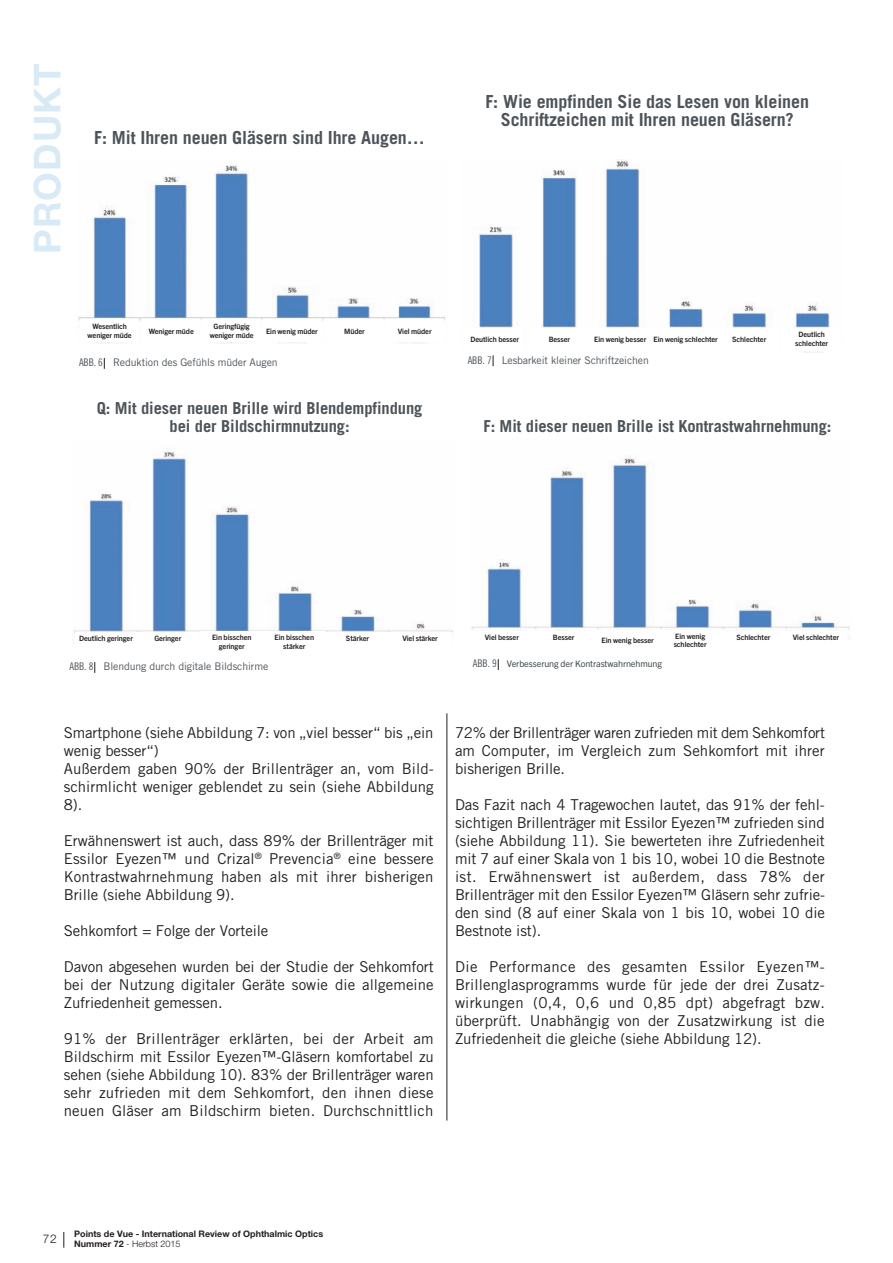
<style>
.page{position:relative;width:893px;height:1263px;background:#fff}
.page>*{position:absolute;margin:0;border:0;box-sizing:border-box;transform-origin:0 0}
.t1{font:700 36.9px "Helvetica Neue LT Std";letter-spacing:.03em;color:#d7eaf5}
.t2{font:700 18px/18px "Trade Gothic LT Std";letter-spacing:-.005em;color:#4d545a;text-align:center}
.t3{font:700 16.5px/18px "Trade Gothic LT Std";letter-spacing:-.005em;color:#4d545a;text-align:center}
.t4{font:15px/18px "Trade Gothic LT Std";color:#231f20;text-align:justify}
.t5{font:300 12px "Helvetica Neue LT Std";color:#231f20}
.t6{font:10.5px "Trade Gothic LT Std";letter-spacing:-.01em;color:#4d545a}
.t7{font:700 9px/10.8px "Helvetica Neue LT Std";color:#231f20}
.t8{font:9px "Trade Gothic Next LT Pro";letter-spacing:-.01em;color:#41494e}
.t9{font:700 7.35px/8.9px "Trade Gothic Next LT Pro";letter-spacing:-.01em;color:#231f20;text-align:center}
.t10{font:7.35px "Trade Gothic LT Std";letter-spacing:-.01em;color:#4d545a}
.t11{font:7.35px "Trade Gothic LT Std Cn 18";color:#4d545a}
.s1{font-family:"Trade Gothic LT Std Cn 18"}
.s2{font-family:"Trade Gothic LT Std Cn 18";font-size:10.5px;color:#4d545a}
.s3{font-weight:300}
</style>
<div class="page">
<svg style="left:64px;top:1232px;width:1px;height:16px"></svg>
<hr style="left:446px;top:713px;width:1px;height:407px;background:#231f20">
<img style="left:474px;top:160px;width:368px;height:193px">
<div style="left:466px;top:328px;width:58px;height:23px;background:#fff"></div>
<div style="left:530px;top:328px;width:59px;height:23px;background:#fff"></div>
<div style="left:651px;top:328px;width:69px;height:23px;background:#fff"></div>
<div style="left:588px;top:328px;width:64px;height:23px;background:#fff"></div>
<div style="left:720px;top:328px;width:58px;height:23px;background:#fff"></div>
<div style="left:783px;top:328px;width:58px;height:23px;background:#fff"></div>
<img style="left:78px;top:165px;width:367px;height:178px">
<div style="left:80px;top:319px;width:59px;height:23px;background:#fff"></div>
<div style="left:142px;top:319px;width:59px;height:23px;background:#fff"></div>
<div style="left:202px;top:319px;width:59px;height:23px;background:#fff"></div>
<div style="left:263px;top:319px;width:58px;height:23px;background:#fff"></div>
<div style="left:325px;top:319px;width:59px;height:23px;background:#fff"></div>
<div style="left:386px;top:319px;width:58px;height:23px;background:#fff"></div>
<img style="left:74px;top:448px;width:379px;height:193px">
<div style="left:75px;top:632px;width:62px;height:12px;background:#fff"></div>
<div style="left:136px;top:632px;width:63px;height:12px;background:#fff"></div>
<div style="left:200px;top:631px;width:63px;height:21px;background:#fff"></div>
<div style="left:263px;top:631px;width:63px;height:21px;background:#fff"></div>
<div style="left:326px;top:632px;width:63px;height:12px;background:#fff"></div>
<div style="left:389px;top:632px;width:62px;height:12px;background:#fff"></div>
<img style="left:471px;top:455px;width:379px;height:182px">
<div style="left:470px;top:631px;width:63px;height:12px;background:#fff"></div>
<div style="left:532px;top:631px;width:63px;height:12px;background:#fff"></div>
<div style="left:596px;top:630px;width:63px;height:21px;background:#fff"></div>
<div style="left:659px;top:630px;width:62px;height:21px;background:#fff"></div>
<div style="left:722px;top:631px;width:63px;height:12px;background:#fff"></div>
<div style="left:785px;top:631px;width:62px;height:12px;background:#fff"></div>
<h1 class="t1" style="left:24px;top:254px;width:192px;rotate:-90deg">PRODUKT</h1>
<p class="t2" style="left:94px;top:128px;width:332px">F: Mit Ihren neuen Gläsern sind Ihre Augen…</p>
<p class="t9" style="left:88px;top:322px;width:45px">Wesentlich weniger müde</p>
<p class="t9" style="left:149px;top:326px;width:46px">Weniger müde</p>
<p class="t9" style="left:210px;top:322px;width:45px">Geringfügig weniger müde</p>
<p class="t9" style="left:266px;top:326px;width:53px">Ein wenig müder</p>
<p class="t9" style="left:344px;top:326px;width:22px">Müder</p>
<p class="t9" style="left:398px;top:326px;width:35px">Viel müder</p>
<p class="t6" style="left:79px;top:356px;width:200px"><span class="s1">ABB. 6</span> Reduktion des Gefühls müder Augen</p>
<p class="t3" style="left:97px;top:399px;width:327px">Q: Mit dieser neuen Brille wird Blendempfindung bei der Bildschirmnutzung:</p>
<p class="t2" style="left:485px;top:92px;width:325px">F: Wie empfinden Sie das Lesen von kleinen<br>Schriftzeichen mit Ihren neuen Gläsern?</p>
<p class="t9" style="left:653px;top:334px;width:66px">Ein wenig schlechter</p>
<p class="t9" style="left:732px;top:334px;width:36px">Schlechter</p>
<p class="t9" style="left:795px;top:330px;width:34px">Deutlich schlechter</p>
<p class="t9" style="left:470px;top:334px;width:50px">Deutlich besser</p>
<p class="t9" style="left:549px;top:334px;width:23px">Besser</p>
<p class="t11" style="left:589px;top:334px;width:18px">ABB. 7</p>
<p class="t10" style="left:613px;top:334px;width:104px">Lesbarkeit kle er Schriftzei en</p>
<p class="t9" style="left:594px;top:334px;width:54px">Ein wenig besser</p>
<p class="t6" style="left:468px;top:354px;width:183px"><span class="s1">ABB. 7</span> Lesbarkeit kleiner Schriftzeichen</p>
<p class="t3" style="left:483px;top:417px;width:350px">F: Mit dieser neuen Brille ist Kontrastwahrnehmung:</p>
<p class="t9" style="left:79px;top:633px;width:55px">Deutlich geringer</p>
<p class="t9" style="left:154px;top:633px;width:28px">Geringer</p>
<p class="t9" style="left:212px;top:632px;width:41px">Ein bisschen geringer</p>
<p class="t9" style="left:275px;top:632px;width:41px">Ein bisschen stärker</p>
<p class="t9" style="left:346px;top:633px;width:25px">Stärker</p>
<p class="t9" style="left:402px;top:633px;width:37px">Viel stärker</p>
<p class="t6" style="left:69px;top:660px;width:200px"><span class="s1">ABB. 8</span> Blendung durch digitale Bildschirme</p>
<p class="t9" style="left:485px;top:632px;width:36px">Viel besser</p>
<p class="t9" style="left:553px;top:632px;width:23px">Besser</p>
<p class="t9" style="left:602px;top:635px;width:54px">Ein wenig besser</p>
<p class="t9" style="left:674px;top:631px;width:34px;text-align:left">Ein wenig schlechter</p>
<p class="t9" style="left:736px;top:632px;width:36px">Schlechter</p>
<p class="t9" style="left:793px;top:632px;width:48px">Viel schlechter</p>
<p class="t8" style="left:473px;top:658px;width:191px"><span class="s2">ABB. 9</span> Verbesserung der Kontrastwahrnehmung</p>
<p class="t4" style="left:64px;top:723px;width:372px;text-align:left">Smartphone (siehe Abbildung 7: von „viel besser“ bis „ein wenig besser“)<br>Außerdem gaben 90% der Brillenträger an, vom Bild&shy;schirmlicht weniger geblendet zu sein (siehe Abbildung 8).</p>
<p class="t4" style="left:64px;top:831px;width:371px">Erwähnenswert ist auch, dass 89% der Brillenträger mit Essilor Eyezen™ und Crizal<sup>®</sup> Prevencia<sup>®</sup> eine bessere Kontrastwahrnehmung haben als mit ihrer bisherigen Brille (siehe Abbildung 9).</p>
<p class="t4" style="left:64px;top:921px;width:206px">Sehkomfort = Folge der Vorteile</p>
<p class="t4" style="left:64px;top:957px;width:371px">Davon abgesehen wurden bei der Studie der Sehkomfort bei der Nutzung digitaler Geräte sowie die allgemeine Zufriedenheit gemessen.</p>
<p class="t4" style="left:64px;top:1029px;width:372px">91% der Brillenträger erklärten, bei der Arbeit am Bildschirm mit Essilor Eyezen™-Gläsern komfortabel zu sehen (siehe Abbildung 10). 83% der Brillenträger waren sehr zufrieden mit dem Sehkomfort, den ihnen diese neuen Gläser am Bildschirm bieten. Durchschnittlich</p>
<p class="t4" style="left:455px;top:723px;width:372px">72% der Brillenträger waren zufrieden mit dem Sehkomfort am Computer, im Vergleich zum Sehkomfort mit ihrer bisherigen Brille.</p>
<p class="t4" style="left:455px;top:795px;width:372px">Das Fazit nach 4 Tragewochen lautet, das 91% der fehl&shy;sichtigen Brillenträger mit Essilor Eyezen™ zufrieden sind (siehe Abbildung 11). Sie bewerteten ihre Zufriedenheit mit 7 auf einer Skala von 1 bis 10, wobei 10 die Bestnote ist. Erwähnenswert ist außerdem, dass 78% der Brillenträger mit den Essilor Eyezen™ Gläsern sehr zufrie&shy;den sind (8 auf einer Skala von 1 bis 10, wobei 10 die Bestnote ist).</p>
<p class="t4" style="left:455px;top:957px;width:372px">Die Performance des gesamten Essilor Eyezen™- Brillenglasprogramms wurde für jede der drei Zusatz&shy;wirkungen (0,4, 0,6 und 0,85 dpt) abgefragt bzw. überprüft. Unabhängig von der Zusatzwirkung ist die Zufriedenheit die gleiche (siehe Abbildung 12).</p>
<p class="t5" style="left:43px;top:1231px;width:15px">72</p>
<p class="t7" style="left:74px;top:1228px;width:250px">Points de Vue - International Review of Ophthalmic Optics<br>Nummer 72 <span class="s3">- Herbst 2015</span></p>
</div>
